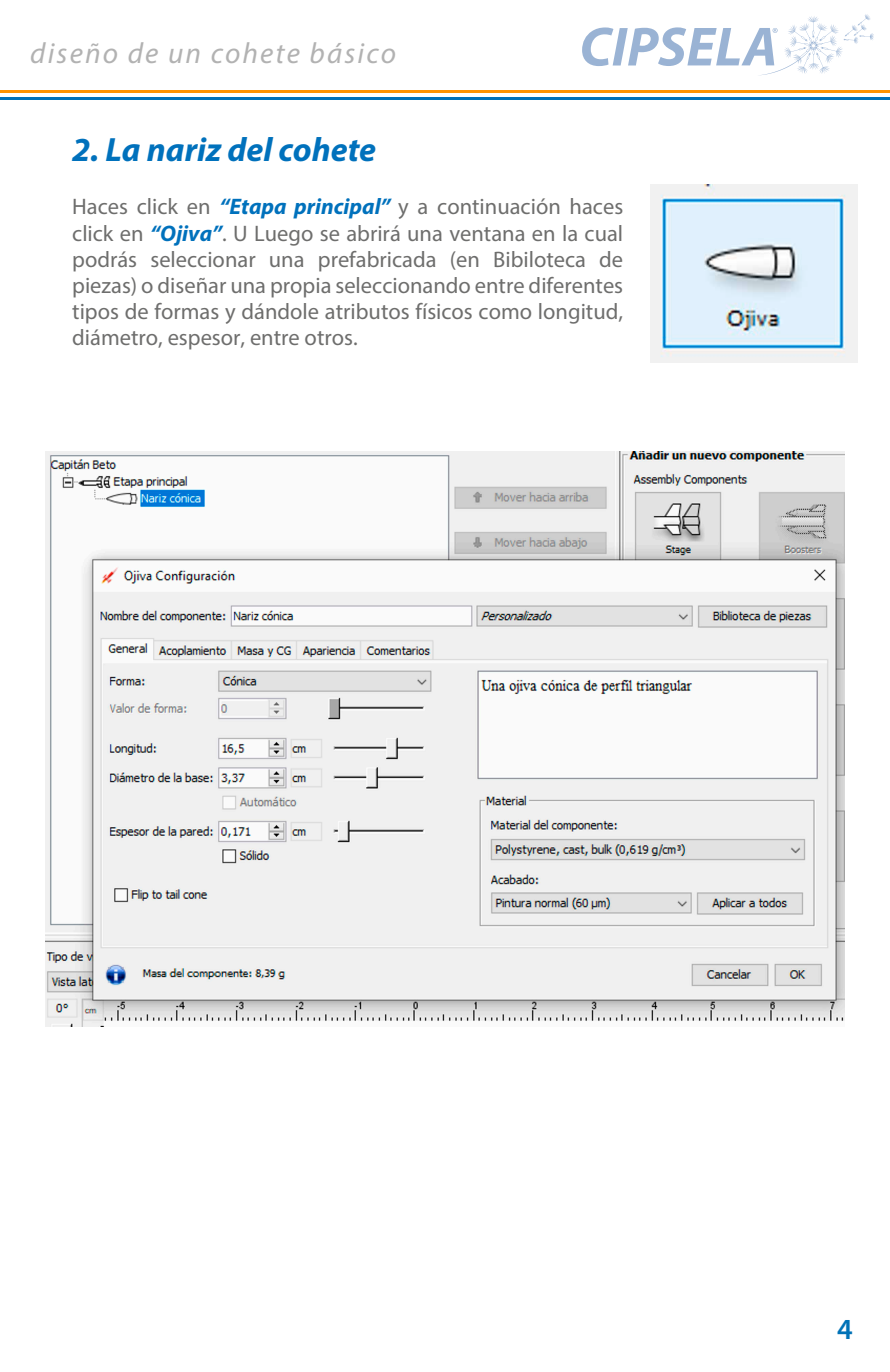
<style>
.page{position:relative;width:890px;height:1372px;background:#fff}
.page>*{position:absolute;margin:0;border:0;box-sizing:border-box;transform-origin:0 0}
.t1{font:italic 700 33.75px "Myriad Pro";color:#0071bc}
.t2{font:italic 29.25px "Myriad Pro";letter-spacing:.075em;color:#b2b2b2}
.t3{font:600 29.25px "Myriad Pro";color:#0072b7}
.t4{font:22.5px/26.1px "Myriad Pro";color:#6e6e6d;text-align:justify}
.s1{font-weight:700;font-style:italic;color:#0071bc}
</style>
<div class="page">
<svg style="left:582px;top:14px;width:292px;height:61px"></svg>
<hr style="left:0;top:97px;width:890px;height:3px;background:#0071b9">
<hr style="left:0;top:90px;width:890px;height:3px;background:#ff9200">
<img style="left:45px;top:452px;width:799px;height:574px">
<img style="left:650px;top:184px;width:207px;height:179px">
<h2 class="t2" style="left:30px;top:35px;width:367px">diseño de un cohete básico</h2>
<h1 class="t1" style="left:72px;top:128px;width:305px">2. La nariz del cohete</h1>
<p class="t4" style="left:72px;top:193px;width:552px">Haces click en <span class="s1">“Etapa principal”</span> y a continuación haces click en <span class="s1">“Ojiva”</span>. U Luego se abrirá una ventana en la cual podrás seleccionar una prefabricada (en Bibiloteca de piezas) o diseñar una propia seleccionando entre diferentes tipos de formas y dándole atributos físicos como longitud, diámetro, espesor, entre otros.</p>
<h2 class="t3" style="left:837px;top:1310px;width:17px">4</h2>
</div>
